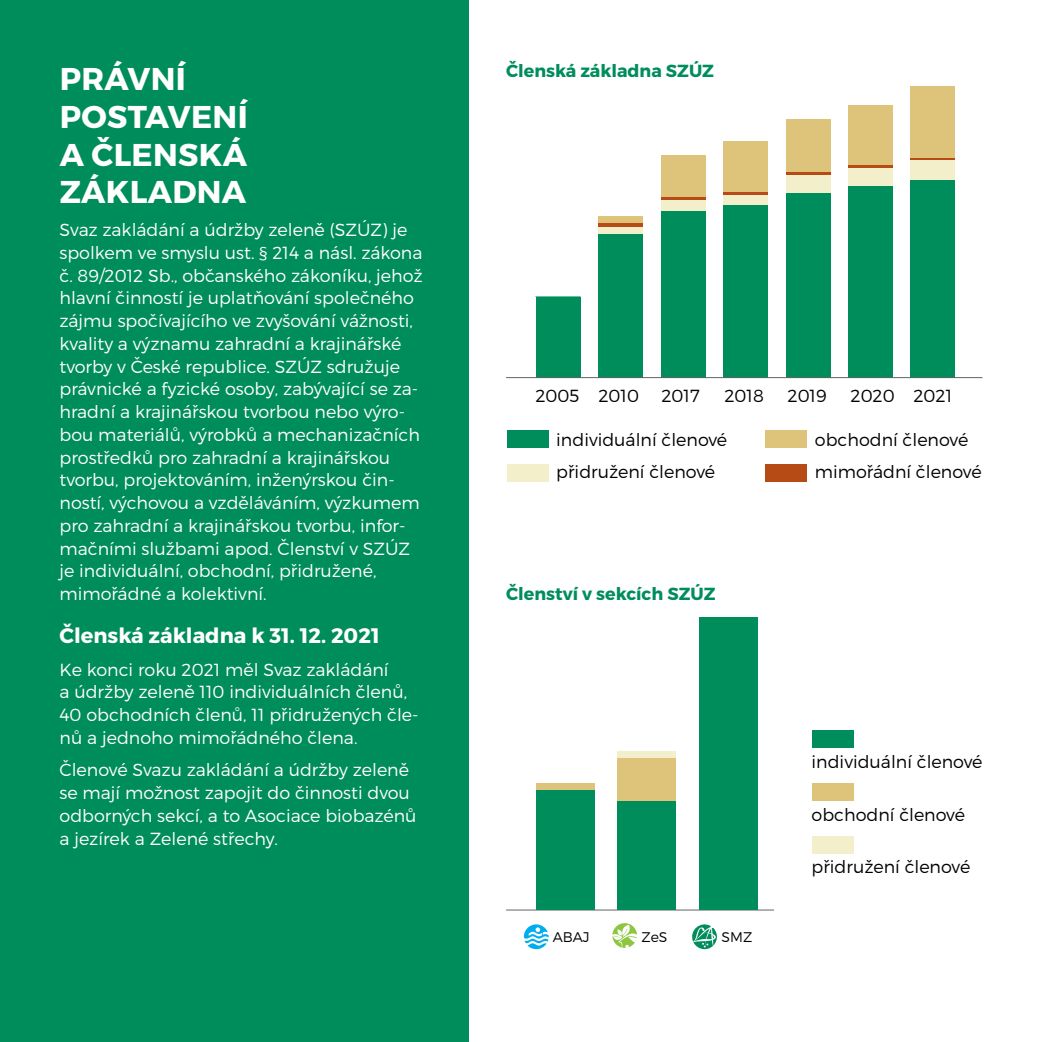
<style>
.page{position:relative;width:1042px;height:1042px;background:#fff}
.page>*{position:absolute;margin:0;border:0;box-sizing:border-box;transform-origin:0 0}
.t1{font:700 31.5px/37.8px "Montserrat";letter-spacing:.01em;color:#fff}
.t2{font:700 21px "Montserrat";color:#fff}
.t3{font:300 17.5px/22.8px "Montserrat";color:#fff}
.t4{font:300 17.5px/32.7px "Montserrat";color:#000}
.t5{font:700 17.5px "Montserrat";color:#008d5c}
.t6{font:300 14px "Montserrat";color:#000}
</style>
<div class="page">
<div style="left:0;top:0;width:468px;height:1042px;background:#008d5c"></div>
<div style="left:765px;top:430px;width:42px;height:18px;background:#dec37a"></div>
<div style="left:765px;top:464px;width:42px;height:18px;background:#b64b15"></div>
<div style="left:598px;top:216px;width:45px;height:7px;background:#dec37a"></div>
<div style="left:661px;top:155px;width:44px;height:43px;background:#dec37a"></div>
<div style="left:723px;top:141px;width:45px;height:51px;background:#dec37a"></div>
<div style="left:786px;top:119px;width:44px;height:53px;background:#dec37a"></div>
<div style="left:848px;top:105px;width:44px;height:60px;background:#dec37a"></div>
<div style="left:911px;top:87px;width:44px;height:71px;background:#dec37a"></div>
<div style="left:507px;top:464px;width:41px;height:18px;background:#f4efcb"></div>
<hr style="left:598px;top:223px;width:45px;height:4px;background:#b64b15">
<hr style="left:661px;top:198px;width:44px;height:2px;background:#b64b15">
<hr style="left:723px;top:192px;width:45px;height:3px;background:#b64b15">
<hr style="left:786px;top:173px;width:44px;height:2px;background:#b64b15">
<hr style="left:848px;top:165px;width:44px;height:3px;background:#b64b15">
<hr style="left:911px;top:158px;width:44px;height:3px;background:#b64b15">
<div style="left:507px;top:430px;width:41px;height:18px;background:#008d5c"></div>
<div style="left:598px;top:227px;width:45px;height:7px;background:#f4efcb"></div>
<div style="left:661px;top:200px;width:44px;height:11px;background:#f4efcb"></div>
<div style="left:723px;top:195px;width:45px;height:11px;background:#f4efcb"></div>
<div style="left:786px;top:175px;width:44px;height:18px;background:#f4efcb"></div>
<div style="left:848px;top:168px;width:44px;height:18px;background:#f4efcb"></div>
<div style="left:911px;top:161px;width:44px;height:19px;background:#f4efcb"></div>
<div style="left:536px;top:297px;width:44px;height:81px;background:#008d5c"></div>
<div style="left:598px;top:234px;width:45px;height:144px;background:#008d5c"></div>
<div style="left:661px;top:211px;width:44px;height:167px;background:#008d5c"></div>
<div style="left:723px;top:206px;width:45px;height:172px;background:#008d5c"></div>
<div style="left:786px;top:193px;width:44px;height:185px;background:#008d5c"></div>
<div style="left:848px;top:186px;width:44px;height:192px;background:#008d5c"></div>
<div style="left:911px;top:180px;width:44px;height:198px;background:#008d5c"></div>
<hr style="left:506px;top:377px;width:476px;height:1px;background:#636466">
<div style="left:811px;top:783px;width:42px;height:18px;background:#dec37a"></div>
<div style="left:811px;top:836px;width:42px;height:17px;background:#f4efcb"></div>
<div style="left:811px;top:730px;width:42px;height:18px;background:#008d5c"></div>
<hr style="left:506px;top:909px;width:268px;height:1px;background:#636466">
<div style="left:617px;top:751px;width:59px;height:7px;background:#f4efcb"></div>
<div style="left:536px;top:783px;width:58px;height:9px;background:#dec37a"></div>
<div style="left:617px;top:758px;width:59px;height:45px;background:#dec37a"></div>
<div style="left:536px;top:790px;width:58px;height:119px;background:#008d5c"></div>
<div style="left:617px;top:801px;width:59px;height:108px;background:#008d5c"></div>
<div style="left:699px;top:617px;width:58px;height:292px;background:#008d5c"></div>
<svg style="left:524px;top:924px;width:25px;height:25px"></svg>
<svg style="left:612px;top:923px;width:25px;height:25px"></svg>
<svg style="left:692px;top:924px;width:25px;height:25px"></svg>
<h1 class="t1" style="left:60px;top:60px;width:189px">Právní postavení a členská základna</h1>
<p class="t3" style="left:60px;top:218px;width:365px">Svaz zakládání a údržby zeleně (SZÚZ) je spolkem ve smyslu ust. § 214 a násl. zákona č. 89/2012 Sb., občanského zákoníku, jehož hlavní činností je uplatňování společného zájmu spočívajícího ve zvyšování vážnosti, kvality a významu zahradní a krajinářské tvorby v České republice. SZÚZ sdružuje právnické a fyzické osoby, zabývající se za&shy;hradní a krajinářskou tvorbou nebo výro&shy;bou materiálů, výrobků a mechanizačních prostředků pro zahradní a krajinářskou tvorbu, projektováním, inženýrskou čin&shy;ností, výchovou a vzděláváním, výzkumem pro zahradní a krajinářskou tvorbu, infor&shy;mačními službami apod. Členství v SZÚZ je individuální, obchodní, přidružené, mimořádné a kolektivní.</p>
<p class="t2" style="left:60px;top:622px;width:322px">Členská základna k 31. 12. 2021</p>
<p class="t3" style="left:60px;top:657px;width:360px">Ke konci roku 2021 měl Svaz zakládání<br>a údržby zeleně 110 individuálních členů, 40 obchodních členů, 11 přidružených čle&shy;nů a jednoho mimořádného člena.</p>
<p class="t3" style="left:60px;top:758px;width:358px">Členové Svazu zakládání a údržby zeleně se mají možnost zapojit do činnosti dvou odborných sekcí, a to Asociace biobazénů a jezírek a Zelené střechy.</p>
<p class="t5" style="left:506px;top:60px;width:209px">Členská základna SZÚZ</p>
<p class="t4" style="left:535px;top:379px;width:105px">2005 2010</p>
<p class="t4" style="left:661px;top:379px;width:40px">2017</p>
<p class="t4" style="left:724px;top:379px;width:41px">2018</p>
<p class="t4" style="left:787px;top:379px;width:41px">2019</p>
<p class="t4" style="left:850px;top:379px;width:103px">2020 2021</p>
<p class="t4" style="left:556px;top:423px;width:172px">individuální členové přidružení členové</p>
<p class="t5" style="left:506px;top:583px;width:211px">Členství v sekcích SZÚZ</p>
<p class="t4" style="left:815px;top:423px;width:168px">obchodní členové mimořádní členové</p>
<p class="t6" style="left:553px;top:928px;width:38px">ABAJ</p>
<p class="t6" style="left:641px;top:928px;width:28px">ZeS</p>
<p class="t6" style="left:721px;top:928px;width:32px">SMZ</p>
<p class="t4" style="left:811px;top:745px;width:172px">individuální členové</p>
<p class="t4" style="left:811px;top:798px;width:155px">obchodní členové</p>
<p class="t4" style="left:811px;top:850px;width:160px">přidružení členové</p>
</div>
